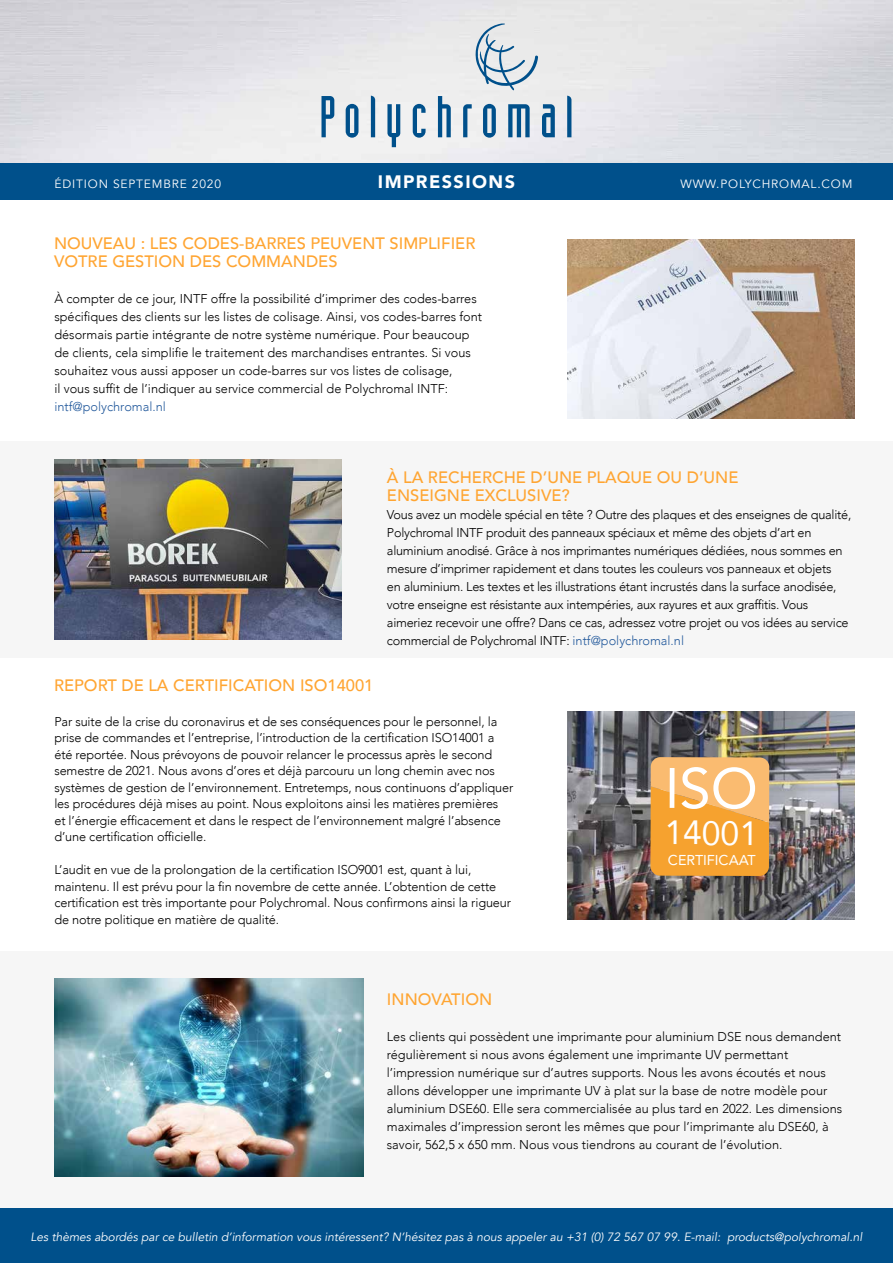
<style>
.page{position:relative;width:893px;height:1263px;background:#fff}
.page>*{position:absolute;margin:0;border:0;box-sizing:border-box;transform-origin:0 0}
.t1{font:56.4px "Avenir";color:#fff}
.t2{font:33.6px "Avenir";letter-spacing:-.005em;color:#fff}
.t3{font:900 18px "Avenir";letter-spacing:.08em;color:#fff}
.t4{font:500 16.5px/18px "Avenir";color:#ffa532}
.t5{font:14.25px "Avenir";letter-spacing:-.005em;color:#fff}
.t6{font:300 12.75px/18px "Avenir";letter-spacing:-.01em;color:#000}
.t7{font:300 12.75px "Avenir";color:#245a9c}
.t8{font:italic 12px "Avenir";color:#fff}
.t9{font:12px "Avenir";letter-spacing:.07em;color:#fff}
.s1{color:#245a9c}
</style>
<div class="page">
<div style="left:0;top:441px;width:893px;height:216px;background:#f6f6f6"></div>
<div style="left:0;top:951px;width:893px;height:262px;background:#f6f6f6"></div>
<img style="left:0;top:0;width:893px;height:164px">
<div style="left:0;top:164px;width:893px;height:36px;background:#00508b"></div>
<div style="left:0;top:1209px;width:893px;height:54px;background:#00508b"></div>
<img style="left:568px;top:712px;width:287px;height:208px">
<img style="left:568px;top:240px;width:287px;height:179px">
<img style="left:54px;top:460px;width:287px;height:179px">
<img style="left:54px;top:978px;width:310px;height:199px">
<svg style="left:650px;top:757px;width:119px;height:119px;background:#f5aa49"></svg>
<svg style="left:387px;top:104px;width:13px;height:43px"></svg>
<svg style="left:321px;top:96px;width:13px;height:41px"></svg>
<svg style="left:346px;top:104px;width:12px;height:34px"></svg>
<svg style="left:371px;top:96px;width:4px;height:41px"></svg>
<svg style="left:413px;top:104px;width:13px;height:34px"></svg>
<svg style="left:438px;top:96px;width:13px;height:41px"></svg>
<svg style="left:463px;top:104px;width:9px;height:33px"></svg>
<svg style="left:483px;top:104px;width:13px;height:34px"></svg>
<svg style="left:508px;top:104px;width:22px;height:33px"></svg>
<svg style="left:542px;top:104px;width:13px;height:33px"></svg>
<svg style="left:567px;top:96px;width:4px;height:41px"></svg>
<svg style="left:474px;top:24px;width:64px;height:66px;background:#c4d1da"></svg>
<p class="t9" style="left:54px;top:177px;width:168px">ÉDITION SEPTEMBRE 2020</p>
<h3 class="t3" style="left:378px;top:167px;width:139px">IMPRESSIONS</h3>
<p class="t9" style="left:681px;top:177px;width:173px">WWW.POLYCHROMAL.COM</p>
<p class="t4" style="left:54px;top:233px;width:423px">NOUVEAU : LES CODES-BARRES PEUVENT SIMPLIFIER<br>VOTRE GESTION DES COMMANDES</p>
<p class="t6" style="left:54px;top:290px;width:429px">À compter de ce jour, INTF offre la possibilité d’imprimer des codes-barres spécifiques des clients sur les listes de colisage. Ainsi, vos codes-barres font désormais partie intégrante de notre système numérique. Pour beaucoup de clients, cela simplifie le traitement des marchandises entrantes. Si vous souhaitez vous aussi apposer un code-barres sur vos listes de colisage,<br>il vous suffit de l’indiquer au service commercial de Polychromal INTF:</p>
<p class="t7" style="left:54px;top:399px;width:113px">intf@polychromal.nl</p>
<p class="t4" style="left:387px;top:467px;width:353px">À LA RECHERCHE D’UNE PLAQUE OU D’UNE<br>ENSEIGNE EXCLUSIVE?</p>
<p class="t4" style="left:54px;top:675px;width:321px">REPORT DE LA CERTIFICATION ISO14001</p>
<p class="t6" style="left:387px;top:506px;width:466px">Vous avez un modèle spécial en tête ? Outre des plaques et des enseignes de qualité, Polychromal INTF produit des panneaux spéciaux et même des objets d’art en aluminium anodisé. Grâce à nos imprimantes numériques dédiées, nous sommes en mesure d’imprimer rapidement et dans toutes les couleurs vos panneaux et objets<br>en aluminium. Les textes et les illustrations étant incrustés dans la surface anodisée, votre enseigne est résistante aux intempéries, aux rayures et aux graffitis. Vous aimeriez recevoir une offre? Dans ce cas, adressez votre projet ou vos idées au service commercial de Polychromal INTF: <span class="s1">intf@polychromal.nl</span></p>
<p class="t6" style="left:54px;top:713px;width:461px;line-height:16.5px">Par suite de la crise du coronavirus et de ses conséquences pour le personnel, la prise de commandes et l’entreprise, l’introduction de la certification ISO14001 a été reportée. Nous prévoyons de pouvoir relancer le processus après le second semestre de 2021. Nous avons d’ores et déjà parcouru un long chemin avec nos systèmes de gestion de l’environnement. Entretemps, nous continuons d’appliquer les procédures déjà mises au point. Nous exploitons ainsi les matières premières<br>et l’énergie efficacement et dans le respect de l’environnement malgré l’absence d’une certification officielle.</p>
<p class="t6" style="left:54px;top:862px;width:458px;line-height:16.5px">L’audit en vue de la prolongation de la certification ISO9001 est, quant à lui, maintenu. Il est prévu pour la fin novembre de cette année. L’obtention de cette certification est très importante pour Polychromal. Nous confirmons ainsi la rigueur de notre politique en matière de qualité.</p>
<p class="t4" style="left:387px;top:989px;width:107px">INNOVATION</p>
<h1 class="t1" style="left:665px;top:743px;width:95px">ISO</h1>
<h2 class="t2" style="left:665px;top:806px;width:95px">14001</h2>
<p class="t5" style="left:668px;top:848px;width:89px">CERTIFICAAT</p>
<p class="t6" style="left:387px;top:1028px;width:457px">Les clients qui possèdent une imprimante pour aluminium DSE nous demandent régulièrement si nous avons également une imprimante UV permettant l’impression numérique sur d’autres supports. Nous les avons écoutés et nous allons développer une imprimante UV à plat sur la base de notre modèle pour aluminium DSE60. Elle sera commercialisée au plus tard en 2022. Les dimensions maximales d’impression seront les mêmes que pour l’imprimante alu DSE60, à savoir, 562,5 x 650 mm. Nous vous tiendrons au courant de l’évolution.</p>
<p class="t8" style="left:31px;top:1229px;width:833px">Les thèmes abordés par ce bulletin d’information vous intéressent? N’hésitez pas à nous appeler au +31 (0) 72 567 07 99. E-mail: products@polychromal.nl</p>
</div>
